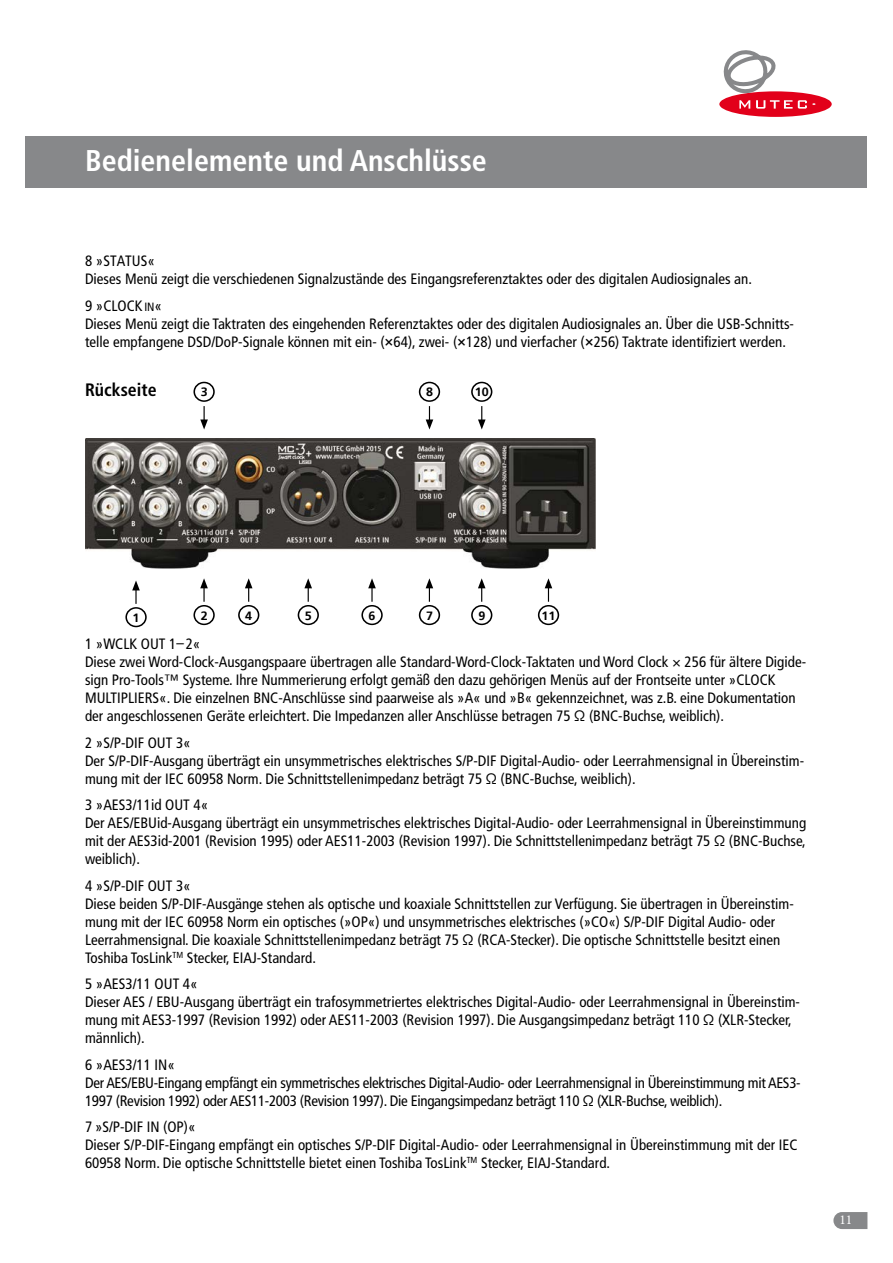
<style>
.page{position:relative;width:893px;height:1263px;background:#fff}
.page>*{position:absolute;margin:0;border:0;box-sizing:border-box;transform-origin:0 0}
.t1{font:700 condensed 30px "Frutiger LT Pro";color:#fff}
.t2{font:700 condensed 18px "Frutiger LT Pro";color:#000}
.t3{font:condensed 15px/18px "Frutiger LT Pro";color:#000}
.t4{font:condensed 15px/18px "Frutiger LT Pro";letter-spacing:-.02em;color:#000}
.t5{font:13.5px "Minion Pro";color:#fff}
.t6{font:700 12px "Frutiger";color:#000;scale:1.04 1}
.s1{font-size:12px}
.s2{font-weight:700}
</style>
<div class="page">
<div style="left:26px;top:136px;width:841px;height:51px;background:#87888a"></div>
<svg style="left:833px;top:1212px;width:34px;height:17px"></svg>
<div style="left:719px;top:91px;width:113px;height:26px;background:#e2001a;border-radius:50%"></div>
<svg style="left:721px;top:50px;width:94px;height:59px"></svg>
<img style="left:85px;top:438px;width:510px;height:130px">
<svg style="left:304px;top:578px;width:8px;height:24px"></svg>
<div style="left:298px;top:605px;width:21px;height:20px;border:2px solid #000;border-radius:50%"></div>
<svg style="left:245px;top:578px;width:7px;height:24px"></svg>
<div style="left:238px;top:605px;width:21px;height:20px;border:2px solid #000;border-radius:50%"></div>
<svg style="left:200px;top:578px;width:8px;height:24px"></svg>
<div style="left:193px;top:605px;width:22px;height:20px;border:2px solid #000;border-radius:50%"></div>
<svg style="left:368px;top:578px;width:8px;height:24px"></svg>
<div style="left:361px;top:605px;width:22px;height:20px;border:2px solid #000;border-radius:50%"></div>
<svg style="left:132px;top:580px;width:8px;height:24px"></svg>
<div style="left:125px;top:607px;width:22px;height:20px;border:2px solid #000;border-radius:50%"></div>
<svg style="left:426px;top:578px;width:7px;height:24px"></svg>
<div style="left:419px;top:605px;width:21px;height:20px;border:2px solid #000;border-radius:50%"></div>
<svg style="left:545px;top:578px;width:7px;height:24px"></svg>
<div style="left:538px;top:605px;width:21px;height:20px;border:2px solid #000;border-radius:50%"></div>
<svg style="left:426px;top:406px;width:7px;height:23px"></svg>
<div style="left:419px;top:382px;width:21px;height:20px;border:2px solid #000;border-radius:50%"></div>
<svg style="left:200px;top:406px;width:8px;height:23px"></svg>
<div style="left:193px;top:382px;width:22px;height:20px;border:2px solid #000;border-radius:50%"></div>
<svg style="left:478px;top:406px;width:8px;height:23px"></svg>
<div style="left:471px;top:382px;width:21px;height:20px;border:2px solid #000;border-radius:50%"></div>
<svg style="left:478px;top:578px;width:7px;height:24px"></svg>
<div style="left:471px;top:605px;width:21px;height:20px;border:2px solid #000;border-radius:50%"></div>
<h1 class="t1" style="left:85px;top:143px;width:403px">Bedienelemente und Anschlüsse</h1>
<p class="t3" style="left:85px;top:252px;width:668px">8 »STATUS«<br>Dieses Menü zeigt die verschiedenen Signalzustände des Eingangsreferenztaktes oder des digitalen Audiosignales an.</p>
<p class="t3" style="left:85px;top:297px;width:710px">9 »CLOCK <span class="s1">IN</span>«<br>Dieses Menü zeigt die Taktraten des eingehenden Referenztaktes oder des digitalen Audiosignales an. Über die USB-Schnitts&shy;telle empfangene DSD/DoP-Signale können mit ein- (<span class="s2">×</span>64), zwei- (<span class="s2">×</span>128) und vierfacher (<span class="s2">×</span>256) Taktrate identifiziert werden.</p>
<p class="t6" style="left:201px;top:385px;width:8px">3</p>
<p class="t6" style="left:426px;top:385px;width:8px">8</p>
<p class="t6" style="left:475px;top:385px;width:15px">10</p>
<p class="t2" style="left:85px;top:379px;width:73px">Rückseite</p>
<p class="t6" style="left:133px;top:610px;width:8px">1</p>
<p class="t6" style="left:201px;top:608px;width:8px">2</p>
<p class="t6" style="left:245px;top:608px;width:8px">4</p>
<p class="t6" style="left:305px;top:608px;width:8px">5</p>
<p class="t6" style="left:369px;top:608px;width:8px">6</p>
<p class="t6" style="left:426px;top:608px;width:8px">7</p>
<p class="t6" style="left:542px;top:608px;width:15px">11</p>
<p class="t3" style="left:85px;top:635px;width:723px">1 »WCLK OUT 1–2«<br>Diese zwei Word-Clock-Ausgangspaare übertragen alle Standard-Word-Clock-Taktaten und Word Clock × 256 für ältere Digide&shy;sign Pro-Tools™ Systeme. Ihre Nummerierung erfolgt gemäß den dazu gehörigen Menüs auf der Frontseite unter »CLOCK MULTIPLIERS«. Die einzelnen BNC-Anschlüsse sind paarweise als »A« und »B« gekennzeichnet, was z.B. eine Dokumentation der angeschlossenen Geräte erleichtert. Die Impedanzen aller Anschlüsse betragen 75 Ω (BNC-Buchse, weiblich).</p>
<p class="t3" style="left:85px;top:733px;width:721px">2 »S/P-DIF OUT 3«<br>Der S/P-DIF-Ausgang überträgt ein unsymmetrisches elektrisches S/P-DIF Digital-Audio- oder Leerrahmensignal in Übereinstim&shy;mung mit der IEC 60958 Norm. Die Schnittstellenimpedanz beträgt 75 Ω (BNC-Buchse, weiblich).</p>
<p class="t3" style="left:85px;top:796px;width:723px">3 »AES3/11id OUT 4«<br>Der AES/EBUid-Ausgang überträgt ein unsymmetrisches elektrisches Digital-Audio- oder Leerrahmensignal in Übereinstimmung mit der AES3id-2001 (Revision 1995) oder AES11-2003 (Revision 1997). Die Schnittstellenimpedanz beträgt 75 Ω (BNC-Buchse, weiblich).</p>
<p class="t3" style="left:85px;top:876px;width:710px">4 »S/P-DIF OUT 3«<br>Diese beiden S/P-DIF-Ausgänge stehen als optische und koaxiale Schnittstellen zur Verfügung. Sie übertragen in Übereinstim&shy;mung mit der IEC 60958 Norm ein optisches (»OP«) und unsymmetrisches elektrisches (»CO«) S/P-DIF Digital Audio- oder Leerrahmensignal. Die koaxiale Schnittstellenimpedanz beträgt 75 Ω (RCA-Stecker). Die optische Schnittstelle besitzt einen Toshiba TosLink<sup>TM</sup> Stecker, EIAJ-Standard.</p>
<p class="t3" style="left:85px;top:975px;width:716px">5 »AES3/11 OUT 4«<br>Dieser AES / EBU-Ausgang überträgt ein trafosymmetriertes elektrisches Digital-Audio- oder Leerrahmensignal in Übereinstim&shy;mung mit AES3-1997 (Revision 1992) oder AES11-2003 (Revision 1997). Die Ausgangsimpedanz beträgt 110 Ω (XLR-Stecker, männlich).</p>
<p class="t4" style="left:85px;top:1055px;width:717px">6 »AES3/11 IN«<br>Der AES/EBU-Eingang empfängt ein symmetrisches elektrisches Digital-Audio- oder Leerrahmensignal in Übereinstimmung mit AES3-<br>1997 (Revision 1992) oder AES11-2003 (Revision 1997). Die Eingangsimpedanz beträgt 110 Ω (XLR-Buchse, weiblich).</p>
<p class="t3" style="left:85px;top:1118px;width:714px">7 »S/P-DIF IN (OP)«<br>Dieser S/P-DIF-Eingang empfängt ein optisches S/P-DIF Digital-Audio- oder Leerrahmensignal in Übereinstimmung mit der IEC<br>60958 Norm. Die optische Schnittstelle bietet einen Toshiba TosLink<sup>TM</sup> Stecker, EIAJ-Standard.</p>
<p class="t6" style="left:478px;top:608px;width:8px">9</p>
<p class="t5" style="left:839px;top:1211px;width:14px">11</p>
</div>
